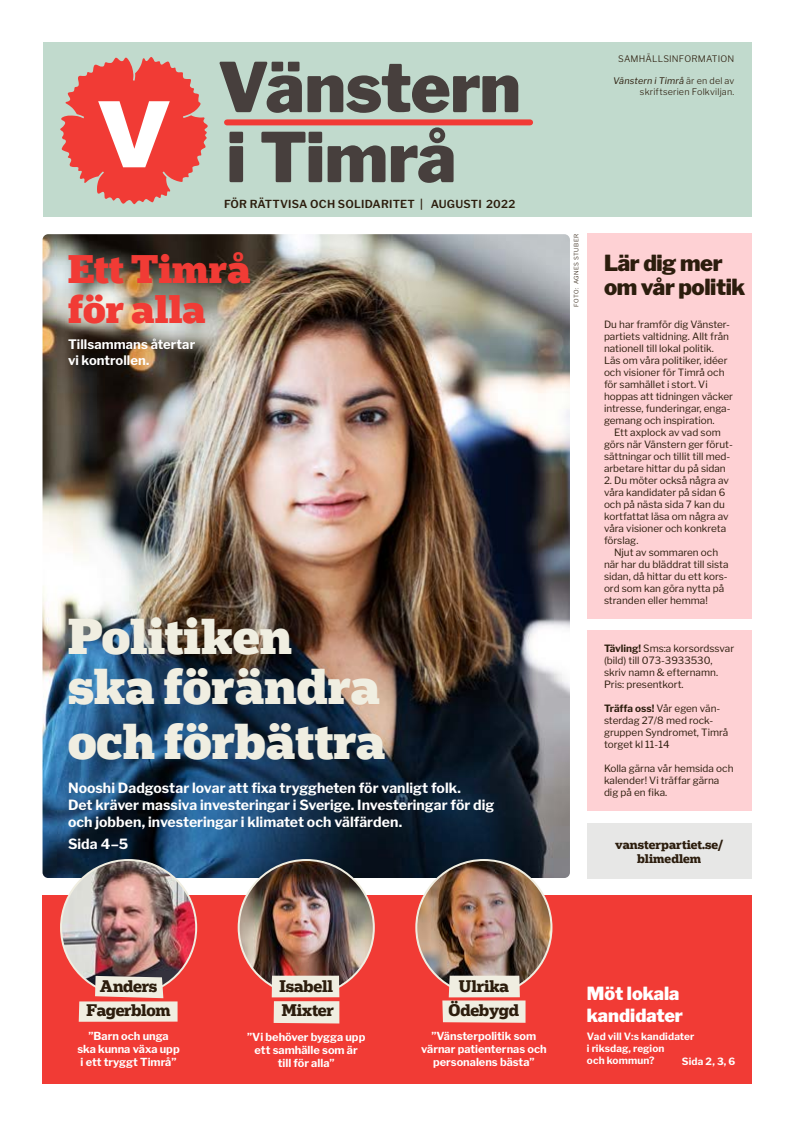
<style>
.page{position:relative;width:794px;height:1126px;background:#fff}
.page>*{position:absolute;margin:0;border:0;box-sizing:border-box;transform-origin:0 0}
.t1{font:900 68px "Libre Franklin";letter-spacing:-.02em;color:#473f3d}
.t2{font:900 48px/50px "Popular";color:#f0eee1}
.t3{font:900 38px/40px "Popular";color:#f13b35}
.t4{font:900 22px/24px "Libre Franklin";letter-spacing:-.02em;color:#2c1d0d}
.t5{font:900 18px/22.7px "Libre Franklin";color:#fff}
.t6{font:700 16px/24.5px "Popular";letter-spacing:-.02em;color:#2c1d0d;text-align:center}
.t7{font:700 14px/17px "Libre Franklin";color:#fff}
.t8{font:700 13px/16px "Libre Franklin";letter-spacing:.005em;color:#fff}
.t9{font:700 12px/14px "Popular";color:#2c1d0d;text-align:center}
.t10{font:700 11px/13px "Libre Franklin";color:#fff;text-align:center}
.t11{font:600 11px "Libre Franklin";letter-spacing:.02em;color:#2c1d0d}
.t12{font:10px/12px "Libre Franklin";color:#2c1d0d}
.t13{font:700 10px/12px "Libre Franklin";letter-spacing:.01em;color:#fff}
.t14{font:300 9px "Libre Franklin";letter-spacing:.02em;color:#2c1d0d}
.t15{font:italic 9px "Libre Franklin";letter-spacing:.02em;color:#2c1d0d}
.t16{font:300 6px "Libre Franklin";letter-spacing:.07em;color:#2c1d0d}
.s1{font-weight:300;font-style:normal}
.s2{font-weight:700}
</style>
<div class="page">
<img style="left:43px;top:234px;width:527px;height:644px">
<div style="left:43px;top:895px;width:708px;height:188px;background:#f13b35"></div>
<div style="left:43px;top:43px;width:708px;height:174px;background:#c1dacd"></div>
<svg style="left:60px;top:57px;width:147px;height:147px"></svg>
<div style="left:227px;top:119px;width:303px;height:6px;background:#f13b35"></div>
<img style="left:61px;top:860px;width:135px;height:135px;border-radius:68px">
<svg style="left:79px;top:975px;width:98px;height:46px;background:#e5c0b6"></svg>
<img style="left:239px;top:860px;width:135px;height:135px;border-radius:68px">
<img style="left:416px;top:860px;width:135px;height:135px;border-radius:68px">
<div style="left:587px;top:823px;width:164px;height:55px;background:#e7e7e6"></div>
<div style="left:587px;top:233px;width:164px;height:386px;background:#fed1d4"></div>
<div style="left:587px;top:631px;width:165px;height:180px;background:#fed1d4"></div>
<svg style="left:272px;top:975px;width:67px;height:48px;background:#eedace"></svg>
<svg style="left:442px;top:975px;width:83px;height:47px;background:#e9d3c7"></svg>
<h1 class="t1" style="left:218px;top:33px;width:304px">Vänstern</h1>
<h1 class="t1" style="left:227px;top:103px;width:231px">i Timrå</h1>
<p class="t11" style="left:224px;top:195px;width:293px">FÖR RÄTTVISA OCH SOLIDARITET | AUGUSTI 2022</p>
<h3 class="t3" style="left:68px;top:247px;width:184px">Ett Timrå för alla</h3>
<h3 class="t8" style="left:68px;top:335px;width:129px">Tillsammans återtar vi kontrollen.</h3>
<h2 class="t2" style="left:68px;top:610px;width:313px">Politiken ska förändra</h2>
<h2 class="t2" style="left:68px;top:714px;width:319px">och förbättra</h2>
<h3 class="t7" style="left:68px;top:778px;width:428px">Nooshi Dadgostar lovar att fixa tryggheten för vanligt folk.<br>Det kräver massiva investeringar i Sverige. Investeringar för dig och jobben, investeringar i klimatet och välfärden.</h3>
<h3 class="t7" style="left:68px;top:834px;width:62px">Sida 4–5</h3>
<p class="t14" style="left:618px;top:52px;width:118px">SAMHÄLLSINFORMATION</p>
<p class="t15" style="left:613px;top:74px;width:123px">Vänstern i Timrå <span class="s1">är en del av</span></p>
<p class="t14" style="left:640px;top:84px;width:96px">skriftserien Folkviljan.</p>
<p class="t16" style="left:571px;top:306px;width:74px;rotate:-90deg">FOTO: AGNES STUBER</p>
<h3 class="t4" style="left:604px;top:248px;width:143px">Lär dig mer om vår politik</h3>
<p class="t12" style="left:604px;top:317px;width:130px">Du har framför dig Vänster&shy;partiets valtidning. Allt från nationell till lokal politik.<br>Läs om våra politiker, idéer och visioner för Timrå och för samhället i stort. Vi hoppas att tidningen väcker intresse, funderingar, enga&shy;gemang och inspiration.</p>
<p class="t12" style="left:604px;top:425px;width:130px;text-indent:10px">Ett axplock av vad som görs när Vänstern ger förut&shy;sättningar och tillit till med&shy;arbetare hittar du på sidan</p>
<p class="t12" style="left:604px;top:473px;width:126px">2. Du möter också några av våra kandidater på sidan 6 och på nästa sida 7 kan du kortfattat läsa om några av våra visioner och konkreta förslag.</p>
<p class="t12" style="left:604px;top:545px;width:126px;text-indent:10px">Njut av sommaren och när har du bläddrat till sista sidan, då hittar du ett kors&shy;ord som kan göra nytta på stranden eller hemma!</p>
<p class="t12" style="left:604px;top:641px;width:132px"><span class="s2">Tävling!</span> Sms:a korsordssvar (bild) till 073-3933530, skriv namn &amp; efternamn.<br>Pris: presentkort.</p>
<p class="t12" style="left:604px;top:701px;width:126px"><span class="s2">Träffa oss!</span> Vår egen vän&shy;sterdag 27/8 med rock&shy;gruppen Syndromet, Timrå torget kl 11-14</p>
<p class="t12" style="left:604px;top:761px;width:131px">Kolla gärna vår hemsida och kalender! Vi träffar gärna dig på en fika.</p>
<p class="t9" style="left:615px;top:837px;width:110px">vansterpartiet.se/ blimedlem</p>
<h3 class="t6" style="left:86px;top:973px;width:86px">Anders<br>Fagerblom</h3>
<p class="t10" style="left:77px;top:1028px;width:104px">”Barn och unga<br>ska kunna växa upp i ett tryggt Timrå”</p>
<h3 class="t6" style="left:279px;top:973px;width:56px;text-align:left">Isabell<br>Mixter</h3>
<h3 class="t6" style="left:448px;top:973px;width:72px">Ulrika<br>Ödebygd</h3>
<p class="t10" style="left:247px;top:1028px;width:120px">”Vi behöver bygga upp ett samhälle som är till för alla”</p>
<p class="t10" style="left:421px;top:1028px;width:127px">”Vänsterpolitik som värnar patienternas och personalens bästa”</p>
<h3 class="t5" style="left:587px;top:980px;width:98px">Möt lokala kandidater</h3>
<p class="t13" style="left:587px;top:1029px;width:109px">Vad vill V:s kandidater i riksdag, region<br>och kommun?</p>
<p class="t13" style="left:682px;top:1054px;width:55px">Sida 2, 3, 6</p>
</div>
